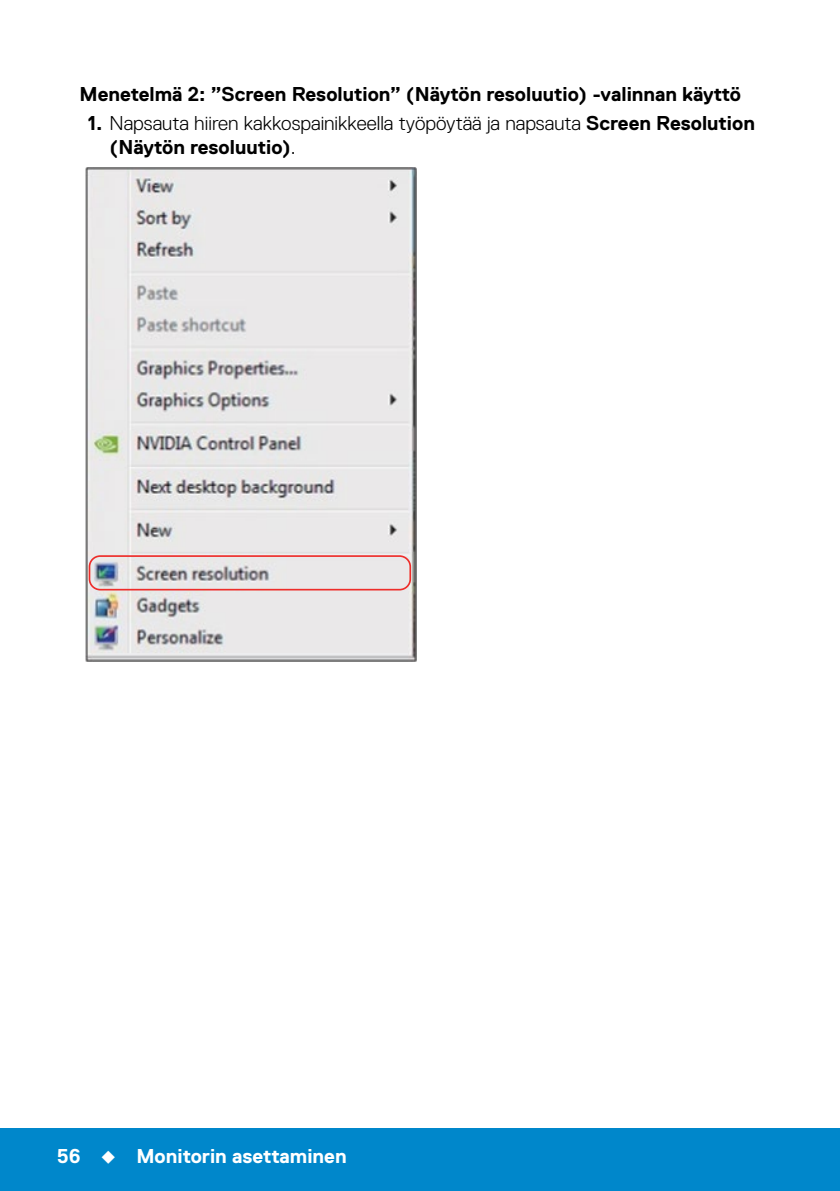
<style>
.page{position:relative;width:840px;height:1191px;background:#fff}
.page>*{position:absolute;margin:0;border:0;box-sizing:border-box;transform-origin:0 0}
.t1{font:300 20px/24px "Dell Replica";color:#000}
.t2{font:700 20px "Dell Replica";color:#000}
.t3{font:700 20px "Dell Replica";color:#fff}
.s1{font-weight:700}
</style>
<div class="page">
<div style="left:0;top:1128px;width:839px;height:63px;background:#0087cb"></div>
<img style="left:85px;top:167px;width:331px;height:494px">
<div style="left:89px;top:555px;width:322px;height:35px;border:2px solid #ee2d2a;border-radius:11px"></div>
<p class="t2" style="left:79px;top:83px;width:662px">Menetelmä 2: ”Screen Resolution” (Näytön resoluutio) -valinnan käyttö</p>
<p class="t1" style="left:109px;top:112px;width:646px;text-indent:-22px"><span class="s1">1.</span> Napsauta hiiren kakkospainikkeella työpöytää ja napsauta <span class="s1">Screen Resolution (Näytön resoluutio)</span>.</p>
<p class="t3" style="left:57px;top:1144px;width:291px">56 ◆ Monitorin asettaminen</p>
</div>
